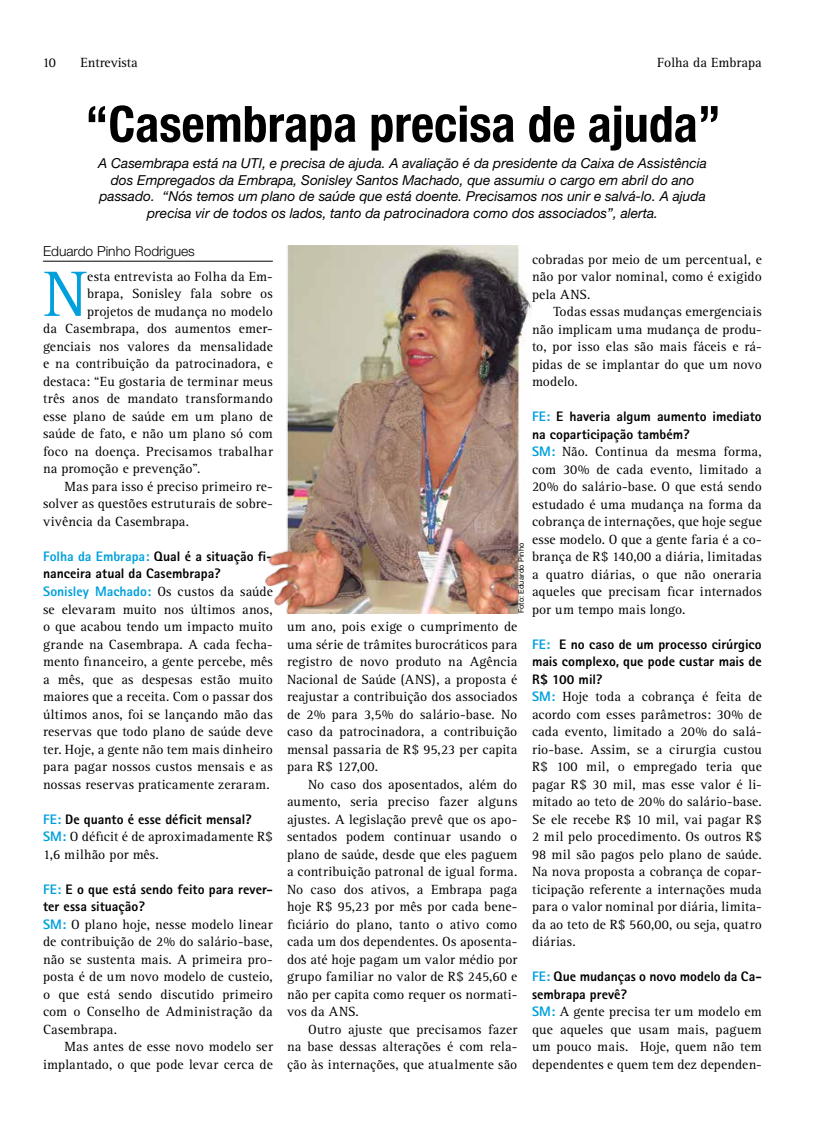
<style>
.page{position:relative;width:815px;height:1134px;background:#fff}
.page>*{position:absolute;margin:0;border:0;box-sizing:border-box;transform-origin:0 0}
.t1{font:66.25px "Rotis Serif";color:#00a0dc}
.t2{font:700 condensed 50px "Helvetica Neue LT Std";color:#000}
.t3{font:13.75px/17.5px "Rotis Serif";letter-spacing:.01em;color:#000;text-align:justify}
.t4{font:800 13.75px/17.5px "Rotis Sans Serif";color:#000}
.t5{font:italic 13.75px/16.5px "Helvetica Neue LT Std";color:#000;text-align:center}
.t6{font:300 13.75px "Helvetica Neue LT Std";color:#000}
.t7{font:7.5px "Helvetica Neue LT Std";letter-spacing:.02em;color:#000}
.s1{color:#00a0dc}
.s2{font-family:"Rotis Serif";font-weight:400}
.s3{font-family:"Rotis Sans Serif";font-weight:800;color:#00a0dc}
</style>
<div class="page">
<hr style="left:43px;top:261px;width:230px;height:1px;background:#000">
<img style="left:266px;top:246px;width:265px;height:367px">
<p class="t3" style="left:43px;top:54px;width:15px">10</p>
<p class="t3" style="left:80px;top:54px;width:59px">Entrevista</p>
<p class="t3" style="left:657px;top:54px;width:106px">Folha da Embrapa</p>
<h2 class="t2" style="left:85px;top:94px;width:637px">“Casembrapa precisa de ajuda”</h2>
<p class="t5" style="left:98px;top:155px;width:610px">A Casembrapa está na UTI, e precisa de ajuda. A avaliação é da presidente da Caixa de Assistência dos Empregados da Embrapa, Sonisley Santos Machado, que assumiu o cargo em abril do ano passado. “Nós temos um plano de saúde que está doente. Precisamos nos unir e salvá-lo. A ajuda precisa vir de todos os lados, tanto da patrocinadora como dos associados”, alerta.</p>
<p class="t6" style="left:43px;top:242px;width:153px">Eduardo Pinho Rodrigues</p>
<h1 class="t1" style="left:43px;top:256px;width:46px">N</h1>
<p class="t3" style="left:87px;top:268px;width:187px">esta entrevista ao Folha da Em-</p>
<p class="t3" style="left:87px;top:285px;width:187px">brapa, Sonisley fala sobre os</p>
<p class="t3" style="left:87px;top:303px;width:187px">projetos de mudança no modelo</p>
<p class="t3" style="left:43px;top:320px;width:231px">da Casembrapa, dos aumentos emer-</p>
<p class="t3" style="left:43px;top:338px;width:231px">genciais nos valores da mensalidade</p>
<p class="t3" style="left:43px;top:355px;width:231px">e na contribuição da patrocinadora, e</p>
<p class="t3" style="left:43px;top:373px;width:231px">destaca: “Eu gostaria de terminar meus</p>
<p class="t3" style="left:43px;top:390px;width:231px">três anos de mandato transformando</p>
<p class="t3" style="left:43px;top:408px;width:231px">esse plano de saúde em um plano de</p>
<p class="t3" style="left:43px;top:426px;width:231px">saúde de fato, e não um plano só com</p>
<p class="t3" style="left:43px;top:443px;width:231px">foco na doença. Precisamos trabalhar</p>
<p class="t3" style="left:43px;top:461px;width:159px">na promoção e prevenção”.</p>
<p class="t3" style="left:64px;top:478px;width:210px">Mas para isso é preciso primeiro re-</p>
<p class="t3" style="left:43px;top:496px;width:231px">solver as questões estruturais de sobre-</p>
<p class="t3" style="left:43px;top:513px;width:148px">vivência da Casembrapa.</p>
<p class="t4" style="left:43px;top:547px;width:231px"><span class="s1">Folha da Embrapa:</span> Qual é a situação fi&shy;nanceira atual da Casembrapa?<br><span class="s1">Sonisley Machado:</span> <span class="s2">Os custos da saúde</span></p>
<p class="t3" style="left:43px;top:601px;width:231px">se elevaram muito nos últimos anos, o que acabou tendo um impacto muito grande na Casembrapa. A cada fecha&shy;mento financeiro, a gente percebe, mês a mês, que as despesas estão muito maiores que a receita. Com o passar dos últimos anos, foi se lançando mão das reservas que todo plano de saúde deve ter. Hoje, a gente não tem mais dinheiro para pagar nossos custos mensais e as nossas reservas praticamente zeraram.</p>
<p class="t4" style="left:43px;top:810px;width:210px"><span class="s1">FE:</span> De quanto é esse déficit mensal?</p>
<p class="t3" style="left:43px;top:828px;width:231px"><span class="s3">SM:</span> O déficit é de aproximadamente R$<br>1,6 milhão por mês.</p>
<p class="t4" style="left:43px;top:880px;width:231px"><span class="s1">FE:</span> E o que está sendo feito para rever&shy;ter essa situação?</p>
<p class="t3" style="left:43px;top:916px;width:231px"><span class="s3">SM:</span> O plano hoje, nesse modelo linear de contribuição de 2% do salário-base, não se sustenta mais. A primeira pro&shy;posta é de um novo modelo de custeio, o que está sendo discutido primeiro com o Conselho de Administração da Casembrapa.</p>
<p class="t3" style="left:43px;top:1038px;width:231px;text-align:right">Mas antes de esse novo modelo ser implantado, o que pode levar cerca de</p>
<p class="t7" style="left:517px;top:613px;width:72px;rotate:-90deg">Foto: Eduardo Pinho</p>
<p class="t3" style="left:287px;top:618px;width:232px">um ano, pois exige o cumprimento de uma série de trâmites burocráticos para registro de novo produto na Agência Nacional de Saúde (ANS), a proposta é reajustar a contribuição dos associados de 2% para 3,5% do salário-base. No caso da patrocinadora, a contribuição mensal passaria de R$ 95,23 per capita para R$ 127,00.</p>
<p class="t3" style="left:287px;top:776px;width:232px;text-indent:21px">No caso dos aposentados, além do aumento, seria preciso fazer alguns ajustes. A legislação prevê que os apo&shy;sentados podem continuar usando o plano de saúde, desde que eles paguem a contribuição patronal de igual forma.<br>No caso dos ativos, a Embrapa paga hoje R$ 95,23 por mês por cada bene&shy;ficiário do plano, tanto o ativo como cada um dos dependentes. Os aposenta&shy;dos até hoje pagam um valor médio por grupo familiar no valor de R$ 245,60 e não per capita como requer os normati&shy;vos da ANS.</p>
<p class="t3" style="left:287px;top:1021px;width:232px;text-indent:21px">Outro ajuste que precisamos fazer na base dessas alterações é com rela&shy;ção às internações, que atualmente são</p>
<p class="t3" style="left:532px;top:251px;width:231px">cobradas por meio de um percentual, e não por valor nominal, como é exigido pela ANS.</p>
<p class="t3" style="left:532px;top:303px;width:231px;text-indent:21px">Todas essas mudanças emergenciais não implicam uma mudança de produ&shy;to, por isso elas são mais fáceis e rá&shy;pidas de se implantar do que um novo modelo.</p>
<p class="t4" style="left:532px;top:408px;width:231px"><span class="s1">FE:</span> E haveria algum aumento imediato na coparticipação também?</p>
<p class="t3" style="left:532px;top:443px;width:231px"><span class="s3">SM:</span> Não. Continua da mesma forma, com 30% de cada evento, limitado a 20% do salário-base. O que está sendo estudado é uma mudança na forma da cobrança de internações, que hoje segue esse modelo. O que a gente faria é a co&shy;brança de R$ 140,00 a diária, limitadas a quatro diárias, o que não oneraria aqueles que precisam ficar internados por um tempo mais longo.</p>
<p class="t4" style="left:532px;top:635px;width:231px;text-align:justify"><span class="s1">FE:</span> E no caso de um processo cirúrgico mais complexo, que pode custar mais de R$ 100 mil?</p>
<p class="t3" style="left:532px;top:688px;width:231px"><span class="s3">SM:</span> Hoje toda a cobrança é feita de acordo com esses parâmetros: 30% de cada evento, limitado a 20% do salá&shy;rio-base. Assim, se a cirurgia custou R$ 100 mil, o empregado teria que pagar R$ 30 mil, mas esse valor é li&shy;mitado ao teto de 20% do salário-base.<br>Se ele recebe R$ 10 mil, vai pagar R$ 2 mil pelo procedimento. Os outros R$ 98 mil são pagos pelo plano de saúde.<br>Na nova proposta a cobrança de copar&shy;ticipação referente a internações muda para o valor nominal por diária, limita&shy;da ao teto de R$ 560,00, ou seja, quatro diárias.</p>
<p class="t4" style="left:532px;top:968px;width:231px"><span class="s1">FE:</span> Que mudanças o novo modelo da Ca&shy;sembrapa prevê?</p>
<p class="t3" style="left:532px;top:1003px;width:231px"><span class="s3">SM:</span> A gente precisa ter um modelo em que aqueles que usam mais, paguem um pouco mais. Hoje, quem não tem dependentes e quem tem dez dependen-</p>
</div>
